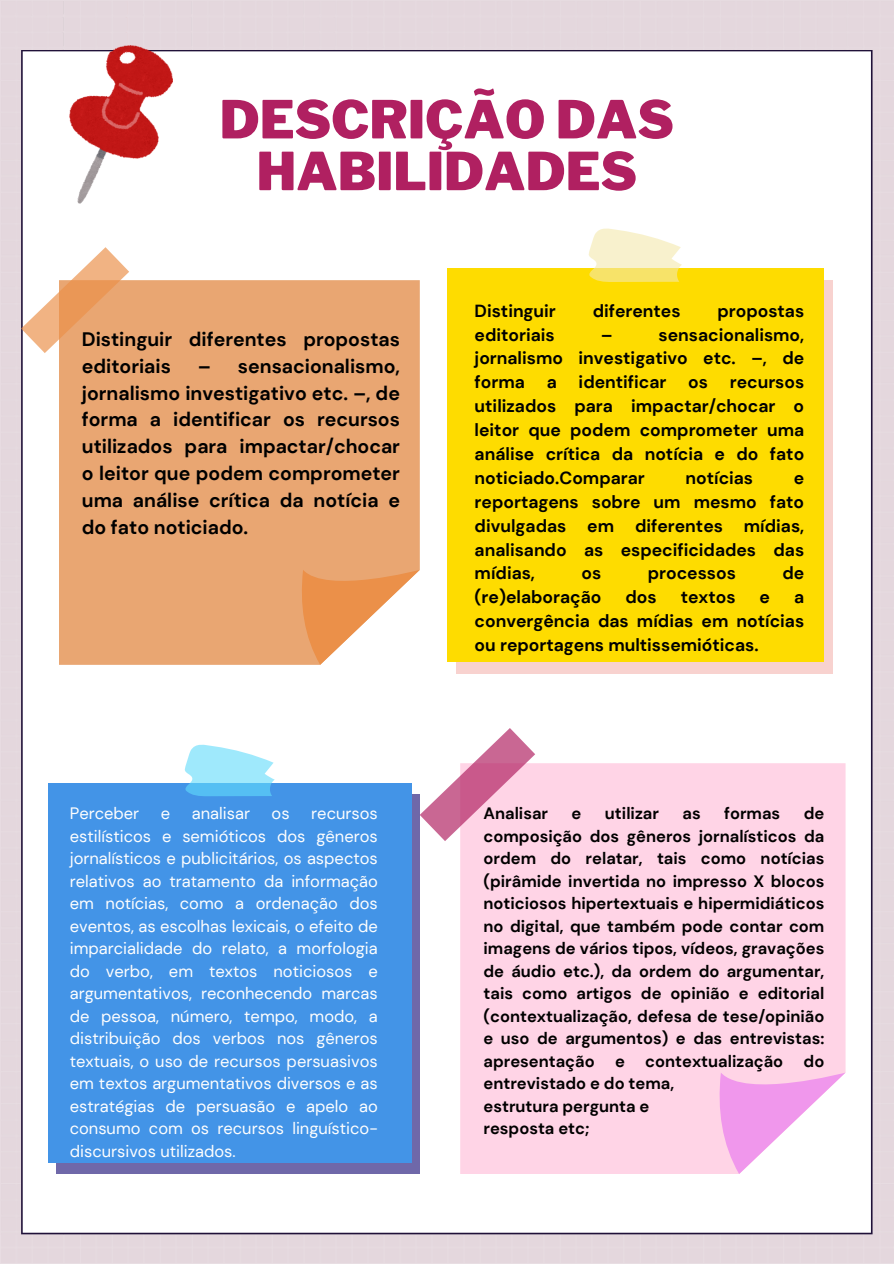
<style>
.page{position:relative;width:894px;height:1264px;background:#fff}
.page>*{position:absolute;margin:0;border:0;box-sizing:border-box;transform-origin:0 0}
.t1{font:900 51.9px/51.8px "Libre Franklin";color:#b02061;text-align:center}
.t2{font:700 19.5px/26.7px "DM Sans";color:#000}
.t3{font:700 17.55px/23.9px "DM Sans";color:#000;text-align:justify}
.t4{font:16.5px/22.5px "DM Sans";color:#fefefe;text-align:justify}
.t5{font:700 16.5px/22.5px "DM Sans";color:#000}
</style>
<div class="page">
<div style="left:0;top:0;width:893px;height:1263px;background:#e4d7dd"></div>
<div style="left:21px;top:50px;width:851px;height:1184px;background:#fff"></div>
<div style="left:59px;top:280px;width:360px;height:384px;background:#e9a672"></div>
<svg style="left:299px;top:570px;width:120px;height:94px;background:#f2bf97"></svg>
<svg style="left:21px;top:247px;width:108px;height:106px;background:#eec2a0"></svg>
<div style="left:456px;top:280px;width:376px;height:394px;background:#f8d2cf"></div>
<div style="left:446px;top:268px;width:377px;height:394px;background:#fedc00"></div>
<svg style="left:588px;top:228px;width:93px;height:54px;background:#f9efb9"></svg>
<svg style="left:57px;top:794px;width:362px;height:379px;background:#6a6caf"></svg>
<div style="left:48px;top:783px;width:363px;height:379px;background:#4394e7"></div>
<svg style="left:184px;top:744px;width:91px;height:52px;background:#9ee1fa"></svg>
<div style="left:460px;top:763px;width:385px;height:410px;background:#ffd4e6"></div>
<svg style="left:716px;top:1072px;width:129px;height:101px;background:#f8c9f2"></svg>
<svg style="left:419px;top:728px;width:116px;height:113px;background:#ebbad0"></svg>
<img style="left:70px;top:45px;width:102px;height:158px">
<h3 class="t1" style="left:220px;top:94px;width:455px">DESCRIÇÃO DAS<br>HABILIDADES</h3>
<h1 class="t2" style="left:82px;top:326px;width:319px">Distinguir diferentes propostas editoriais</h1>
<h1 class="t2" style="left:82px;top:353px;width:319px;text-align:justify;text-indent:116px">– sensacionalismo, jornalismo investigativo etc. –, de forma a identificar os recursos utilizados para impactar/chocar o leitor que podem comprometer uma análise crítica da notícia e do fato noticiado.</h1>
<p class="t4" style="left:70px;top:802px;width:71px">Perceber</p>
<p class="t4" style="left:161px;top:802px;width:11px">e</p>
<p class="t4" style="left:192px;top:802px;width:60px">analisar</p>
<p class="t4" style="left:271px;top:802px;width:20px">os</p>
<p class="t4" style="left:70px;top:802px;width:309px;text-indent:241px">recursos estilísticos e semióticos dos gêneros jornalísticos e publicitários, os aspectos relativos ao tratamento da informação em notícias, como a ordenação dos eventos, as escolhas lexicais, o efeito de imparcialidade do relato, a morfologia do verbo, em textos noticiosos e argumentativos, reconhecendo marcas de pessoa, número, tempo, modo, a distribuição dos verbos nos gêneros textuais, o uso de recursos persuasivos em textos argumentativos diversos e as estratégias de persuasão e apelo ao consumo com os recursos linguístico&shy;discursivos utilizados.</p>
<p class="t3" style="left:474px;top:299px;width:83px">Distinguir</p>
<p class="t3" style="left:592px;top:299px;width:89px">diferentes</p>
<p class="t3" style="left:717px;top:299px;width:88px">propostas</p>
<p class="t3" style="left:474px;top:322px;width:82px">editoriais</p>
<p class="t3" style="left:601px;top:322px;width:13px">–</p>
<p class="t3" style="left:474px;top:322px;width:331px;text-indent:184px">sensacionalismo, jornalismo investigativo etc. –, de forma a identificar os recursos utilizados para impactar/chocar o leitor que podem comprometer uma análise crítica da notícia e do fato noticiado.Comparar</p>
<p class="t3" style="left:685px;top:466px;width:69px">notícias</p>
<p class="t3" style="left:474px;top:466px;width:331px;text-indent:319px">e reportagens sobre um mesmo fato divulgadas em diferentes mídias, analisando as especificidades das mídias,</p>
<p class="t3" style="left:581px;top:561px;width:21px">os</p>
<p class="t3" style="left:647px;top:561px;width:90px">processos</p>
<p class="t3" style="left:782px;top:561px;width:23px">de</p>
<p class="t3" style="left:474px;top:585px;width:128px">(re)elaboração</p>
<p class="t3" style="left:625px;top:585px;width:33px">dos</p>
<p class="t3" style="left:680px;top:585px;width:56px">textos</p>
<p class="t3" style="left:759px;top:585px;width:12px">e</p>
<p class="t3" style="left:474px;top:585px;width:331px;text-indent:319px">a convergência das mídias em notícias ou reportagens multissemióticas.</p>
<h2 class="t5" style="left:483px;top:802px;width:66px">Analisar</h2>
<h2 class="t5" style="left:571px;top:802px;width:11px">e</h2>
<h2 class="t5" style="left:604px;top:802px;width:55px">utilizar</h2>
<h2 class="t5" style="left:682px;top:802px;width:20px">as</h2>
<h2 class="t5" style="left:724px;top:802px;width:58px">formas</h2>
<h2 class="t5" style="left:483px;top:802px;width:342px;text-indent:320px">de composição dos gêneros jornalísticos da ordem do relatar, tais como notícias (pirâmide invertida no impresso X blocos noticiosos hipertextuais e hipermidiáticos no digital, que também pode contar com imagens de vários tipos, vídeos, gravações de áudio etc.), da ordem do argumentar, tais como artigos de opinião e editorial (contextualização, defesa de tese/opinião e uso de argumentos) e das entrevistas: apresentação e contextualização do entrevistado e do tema,<br>estrutura pergunta e<br>resposta etc;</h2>
</div>
